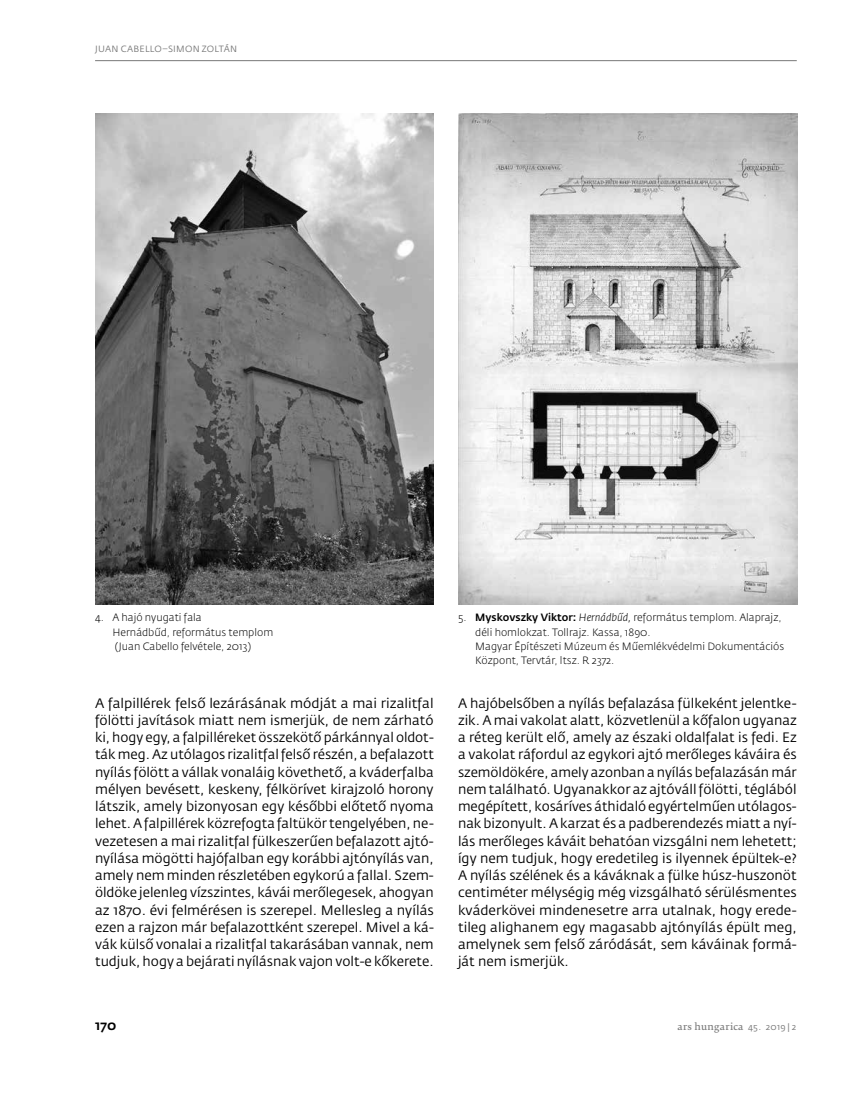
<style>
.page{position:relative;width:864px;height:1106px;background:#fff}
.page>*{position:absolute;margin:0;border:0;box-sizing:border-box;transform-origin:0 0}
.t1{font:13.5px/17.2px "Fedra Sans Pro";color:#000;text-align:justify}
.t2{font:500 13.5px "Fedra Sans Pro";color:#000}
.t3{font:300 10.5px/14.2px "Fedra Sans Pro";color:#000}
.t4{font:9px "Fedra Sans Pro";letter-spacing:.02em;color:#797979}
.t5{font:9px "Fedra Serif B Pro";letter-spacing:.025em;color:#797979}
.s1{font-weight:500}
.s2{font-style:italic}
.s3{font-family:"Fedra Sans Pro"}
</style>
<div class="page">
<hr style="left:95px;top:60px;width:701px;height:1px;background:#797979">
<img style="left:95px;top:113px;width:338px;height:491px">
<img style="left:458px;top:113px;width:339px;height:491px">
<p class="t4" style="left:95px;top:43px;width:11px">Juan</p>
<p class="t4" style="left:121px;top:43px;width:14px">Cabello</p>
<p class="t4" style="left:162px;top:43px;width:18px">–Simon</p>
<p class="t4" style="left:202px;top:43px;width:12px">Zoltán</p>
<p class="t3" style="left:112px;top:610px;width:162px;text-indent:-17px">4. A hajó nyugati fala<br>Hernádbűd, református templom (Juan Cabello felvétele, 2013)</p>
<p class="t3" style="left:475px;top:610px;width:310px;text-indent:-17px">5. <span class="s1">Myskovszky Viktor:</span> <span class="s2">Hernádbűd,</span> református templom. Alaprajz, déli homlokzat. Tollrajz. Kassa, 1890.<br>Magyar Építészeti Múzeum és Műemlékvédelmi Dokumentációs Központ, Tervtár, ltsz. R 2372.</p>
<p class="t1" style="left:95px;top:694px;width:340px">A falpillérek felső lezárásának módját a mai rizalitfal fölötti javítások miatt nem ismerjük, de nem zárható ki, hogy egy, a falpilléreket összekötő párkánnyal oldot&shy;ták meg. Az utólagos rizalitfal felső részén, a befalazott nyílás fölött a vállak vonaláig követhető, a kváderfalba mélyen bevésett, keskeny, félkörívet kirajzoló horony látszik, amely bizonyosan egy későbbi előtető nyoma lehet. A falpillérek közrefogta faltükör tengelyében, ne&shy;vezetesen a mai rizalitfal fülkeszerűen befalazott ajtó&shy;nyílása mögötti hajófalban egy korábbi ajtónyílás van, amely nem minden részletében egykorú a fallal. Szem&shy;öldöke jelenleg vízszintes, kávái merőlegesek, ahogyan az 1870. évi felmérésen is szerepel. Mellesleg a nyílás ezen a rajzon már befalazottként szerepel. Mivel a ká&shy;vák külső vonalai a rizalitfal takarásában vannak, nem tudjuk, hogy a bejárati nyílásnak vajon volt-e kőkerete.</p>
<p class="t1" style="left:458px;top:694px;width:340px">A hajóbelsőben a nyílás befalazása fülkeként jelentke&shy;zik. A mai vakolat alatt, közvetlenül a kőfalon ugyanaz a réteg került elő, amely az északi oldalfalat is fedi. Ez a vakolat ráfordul az egykori ajtó merőleges káváira és szemöldökére, amely azonban a nyílás befalazásán már nem található. Ugyanakkor az ajtóváll fölötti, téglából megépített, kosáríves áthidaló egyértelműen utólagos&shy;nak bizonyult. A karzat és a padberendezés miatt a nyí&shy;lás merőleges káváit behatóan vizsgálni nem lehetett; így nem tudjuk, hogy eredetileg is ilyennek épültek-e?<br>A nyílás szélének és a káváknak a fülke húsz-huszonöt centiméter mélységig még vizsgálható sérülésmentes kváderkövei mindenesetre arra utalnak, hogy erede&shy;tileg alighanem egy magasabb ajtónyílás épült meg, amelynek sem felső záródását, sem káváinak formá&shy;ját nem ismerjük.</p>
<p class="t2" style="left:95px;top:1017px;width:23px">170</p>
<p class="t5" style="left:677px;top:1021px;width:120px">ars hungarica <span class="s3">45. 2019 | 2</span></p>
</div>
